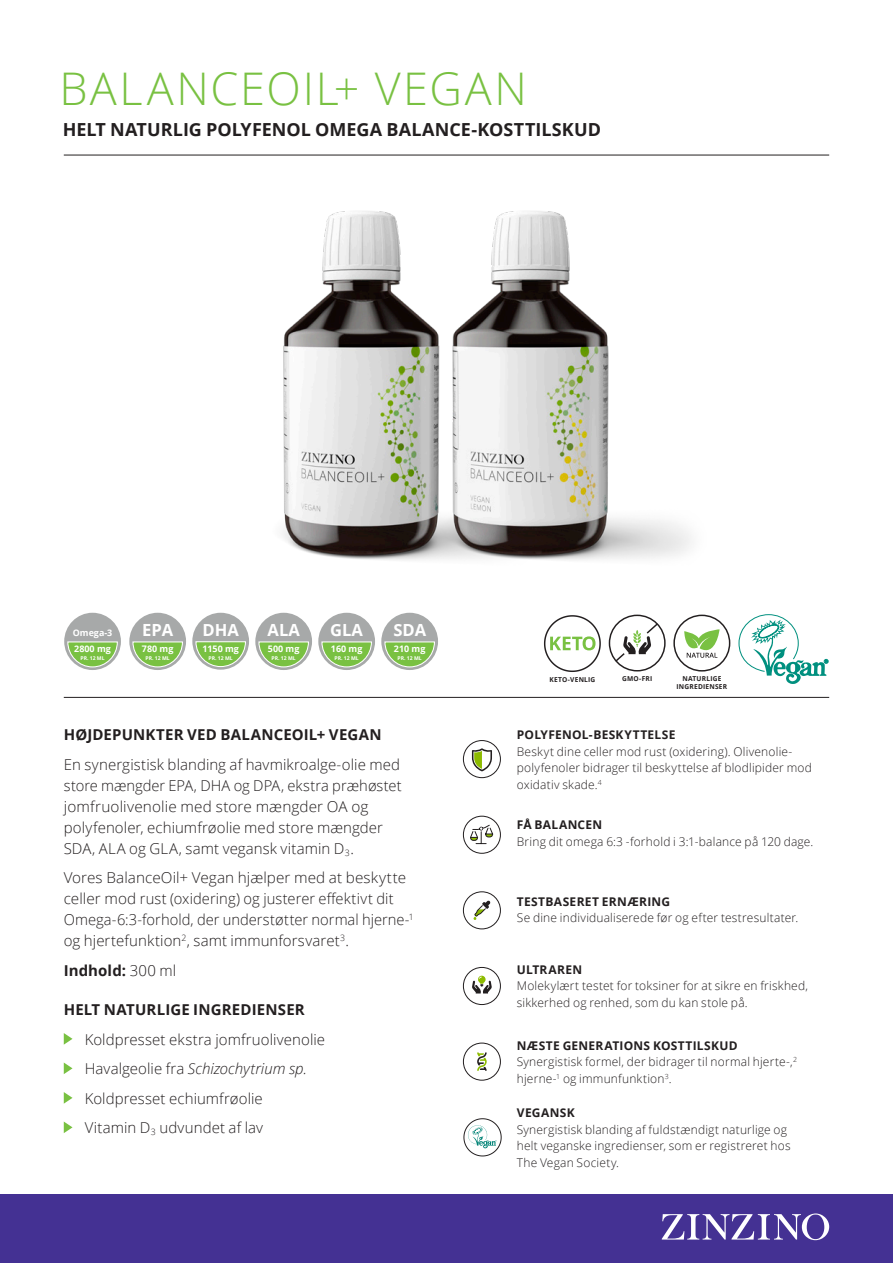
<style>
.page{position:relative;width:893px;height:1263px;background:#fff}
.page>*{position:absolute;margin:0;border:0;box-sizing:border-box;transform-origin:0 0}
.t1{font:300 45px "Open Sans";letter-spacing:.05em;color:#79c142}
.t2{font:700 18px "Open Sans";color:#231f20}
.t3{font:700 16.8px "Open Sans";color:#fff}
.t4{font:700 16.65px "Open Sans";color:#fff}
.Brödtext_ingress_Lig{font:300 15px/21px "Open Sans";letter-spacing:.005em;color:#231f20}
.Punktlista_Light_10{font:300 15px "Open Sans";letter-spacing:.005em;color:#231f20}
.Brödtext_ingress_Lig-2{font:700 15px "Open Sans";letter-spacing:.01em;color:#231f20}
.Punktlista_Light_10-2{font:italic 300 15px "Open Sans";color:#231f20}
.Brödtext_Light_8_11{font:300 12px/16.5px "Open Sans";letter-spacing:.015em;color:#231f20}
.Brödtext_Light_8_11-2{font:700 12px "Open Sans";letter-spacing:.025em;color:#231f20}
.t5{font:700 9px "Open Sans";color:#fff}
.t6{font:700 6.75px/8.1px "Open Sans";letter-spacing:.03em;color:#231f20;text-align:center}
.t7{font:700 5.1px "Open Sans";color:#fff}
.s1{font-weight:300}
.s2{font-style:normal}
</style>
<div class="page">
<div style="left:0;top:1194px;width:893px;height:69px;background:#443193"></div>
<svg style="left:662px;top:1213px;width:167px;height:27px"></svg>
<svg style="left:738px;top:614px;width:90px;height:70px"></svg>
<div style="left:64px;top:613px;width:57px;height:57px;background:#a7a9a9;border-radius:50%"></div>
<svg style="left:67px;top:641px;width:51px;height:27px"></svg>
<div style="left:129px;top:613px;width:57px;height:57px;background:#a7a9a9;border-radius:50%"></div>
<svg style="left:132px;top:641px;width:51px;height:27px"></svg>
<div style="left:192px;top:613px;width:57px;height:57px;background:#a7a9a9;border-radius:50%"></div>
<svg style="left:195px;top:641px;width:51px;height:27px"></svg>
<div style="left:255px;top:613px;width:57px;height:57px;background:#a7a9a9;border-radius:50%"></div>
<svg style="left:258px;top:641px;width:51px;height:27px"></svg>
<div style="left:318px;top:613px;width:57px;height:57px;background:#a7a9a9;border-radius:50%"></div>
<svg style="left:321px;top:641px;width:51px;height:27px"></svg>
<div style="left:381px;top:613px;width:57px;height:57px;background:#a7a9a9;border-radius:50%"></div>
<svg style="left:384px;top:641px;width:51px;height:27px"></svg>
<svg style="left:472px;top:748px;width:20px;height:23px"></svg>
<div style="left:463px;top:740px;width:38px;height:38px;border:1px solid #231f20;border-radius:50%"></div>
<svg style="left:470px;top:824px;width:24px;height:20px"></svg>
<div style="left:463px;top:816px;width:38px;height:38px;border:1px solid #231f20;border-radius:50%"></div>
<svg style="left:474px;top:901px;width:16px;height:19px"></svg>
<div style="left:463px;top:891px;width:38px;height:38px;border:1px solid #231f20;border-radius:50%"></div>
<svg style="left:477px;top:1052px;width:10px;height:19px"></svg>
<div style="left:463px;top:1042px;width:38px;height:39px;border:1px solid #231f20;border-radius:50%"></div>
<svg style="left:472px;top:975px;width:20px;height:18px"></svg>
<div style="left:463px;top:967px;width:38px;height:38px;border:1px solid #231f20;border-radius:50%"></div>
<hr style="left:64px;top:697px;width:765px;height:1px;background:#231f20">
<hr style="left:64px;top:155px;width:765px;height:1px;background:#231f20">
<svg style="left:463px;top:1118px;width:39px;height:39px"></svg>
<img style="left:172px;top:154px;width:547px;height:406px">
<svg style="left:614px;top:622px;width:46px;height:41px"></svg>
<div style="left:609px;top:615px;width:57px;height:56px;border:1px solid #231f20;border-radius:50%"></div>
<svg style="left:544px;top:615px;width:57px;height:57px"></svg>
<svg style="left:684px;top:629px;width:36px;height:29px"></svg>
<div style="left:673px;top:615px;width:57px;height:56px;border:1px solid #231f20;border-radius:50%"></div>
<svg style="left:64px;top:1033px;width:9px;height:12px"></svg>
<svg style="left:64px;top:1062px;width:9px;height:12px"></svg>
<svg style="left:64px;top:1092px;width:9px;height:12px"></svg>
<svg style="left:64px;top:1121px;width:9px;height:12px"></svg>
<p class="t1" style="left:60px;top:57px;width:469px">BALANCEOIL+ VEGAN</p>
<p class="t2" style="left:63px;top:117px;width:540px">HELT NATURLIG POLYFENOL OMEGA BALANCE-KOSTTILSKUD</p>
<p class="t5" style="left:73px;top:627px;width:41px">Omega-3</p>
<p class="t3" style="left:142px;top:618px;width:33px">EPA</p>
<p class="t5" style="left:142px;top:642px;width:33px">780 mg</p>
<p class="t7" style="left:146px;top:654px;width:26px">PR. 12 ML</p>
<p class="t5" style="left:74px;top:642px;width:38px">2800 mg</p>
<p class="t7" style="left:80px;top:654px;width:26px">PR. 12 ML</p>
<p class="t4" style="left:202px;top:618px;width:38px">DHA</p>
<p class="t5" style="left:202px;top:642px;width:38px">1150 mg</p>
<p class="t7" style="left:209px;top:654px;width:26px">PR. 12 ML</p>
<p class="t3" style="left:330px;top:618px;width:34px">GLA</p>
<p class="t3" style="left:268px;top:618px;width:34px">ALA</p>
<p class="t5" style="left:268px;top:642px;width:33px">500 mg</p>
<p class="t7" style="left:272px;top:654px;width:26px">PR. 12 ML</p>
<p class="t7" style="left:335px;top:654px;width:24px">PER 8 ML</p>
<p class="t5" style="left:331px;top:642px;width:33px">160 mg</p>
<p class="t7" style="left:335px;top:654px;width:26px">PR. 12 ML</p>
<p class="t3" style="left:393px;top:618px;width:34px">SDA</p>
<p class="t5" style="left:394px;top:642px;width:33px">210 mg</p>
<p class="t7" style="left:398px;top:654px;width:26px">PR. 12 ML</p>
<p class="t7" style="left:398px;top:654px;width:24px">PER 8 ML</p>
<p class="Brödtext_ingress_Lig-2" style="left:64px;top:724px;width:319px">HØJDEPUNKTER VED BALANCEOIL+ VEGAN</p>
<p class="Brödtext_ingress_Lig" style="left:64px;top:753px;width:339px">En synergistisk blanding af havmikroalge-olie med store mængder EPA, DHA og DPA, ekstra præhøstet jomfruolivenolie med store mængder OA og polyfenoler, echiumfrøolie med store mængder SDA, ALA og GLA, samt vegansk vitamin D<sub>3</sub>.</p>
<p class="Brödtext_ingress_Lig" style="left:64px;top:867px;width:351px">Vores BalanceOil+ Vegan hjælper med at beskytte celler mod rust (oxidering) og justerer effektivt dit Omega-6:3-forhold, der understøtter normal hjerne-<sup>1 </sup>og hjertefunktion<sup>2</sup>, samt immunforsvaret<sup>3</sup>.</p>
<p class="Brödtext_ingress_Lig-2" style="left:64px;top:960px;width:114px">Indhold: <span class="s1">300 ml</span></p>
<p class="Brödtext_ingress_Lig-2" style="left:64px;top:999px;width:243px">HELT NATURLIGE INGREDIENSER</p>
<p class="Punktlista_Light_10" style="left:85px;top:1029px;width:242px">Koldpresset ekstra jomfruolivenolie</p>
<p class="Punktlista_Light_10-2" style="left:85px;top:1058px;width:224px"><span class="s2">Havalgeolie fra</span> Schizochytrium sp.</p>
<p class="Punktlista_Light_10" style="left:85px;top:1088px;width:179px">Koldpresset echiumfrøolie</p>
<p class="Punktlista_Light_10" style="left:85px;top:1117px;width:180px">Vitamin D<sub>3</sub> udvundet af lav</p>
<p class="t6" style="left:549px;top:675px;width:47px">KETO-VENLIG</p>
<p class="t6" style="left:622px;top:674px;width:32px">GMO-FRI</p>
<p class="t6" style="left:677px;top:674px;width:52px">NATURLIGE<br>INGREDIENSER</p>
<p class="Brödtext_Light_8_11-2" style="left:517px;top:727px;width:160px">POLYFENOL-BESKYTTELSE</p>
<p class="Brödtext_Light_8_11" style="left:517px;top:743px;width:297px">Beskyt dine celler mod rust (oxidering). Olivenolie&shy;polyfenoler bidrager til beskyttelse af blodlipider mod oxidativ skade.<sup>4</sup></p>
<p class="Brödtext_Light_8_11-2" style="left:517px;top:817px;width:87px">FÅ BALANCEN</p>
<p class="Brödtext_Light_8_11" style="left:517px;top:833px;width:298px">Bring dit omega 6:3 -forhold i 3:1-balance på 120 dage.</p>
<p class="Brödtext_Light_8_11-2" style="left:517px;top:893px;width:155px">TESTBASERET ERNÆRING</p>
<p class="Brödtext_Light_8_11" style="left:517px;top:909px;width:283px">Se dine individualiserede før og efter testresultater.</p>
<p class="Brödtext_Light_8_11-2" style="left:517px;top:961px;width:67px">ULTRAREN</p>
<p class="Brödtext_Light_8_11" style="left:517px;top:977px;width:293px">Molekylært testet for toksiner for at sikre en friskhed, sikkerhed og renhed, som du kan stole på.</p>
<p class="Brödtext_Light_8_11-2" style="left:517px;top:1037px;width:222px">NÆSTE GENERATIONS KOSTTILSKUD</p>
<p class="Brödtext_Light_8_11" style="left:517px;top:1053px;width:282px">Synergistisk formel, der bidrager til normal hjerte-,<sup>2 </sup>hjerne-<sup>1</sup> og immunfunktion<sup>3</sup>.</p>
<p class="Brödtext_Light_8_11-2" style="left:517px;top:1104px;width:59px">VEGANSK</p>
<p class="Brödtext_Light_8_11" style="left:517px;top:1121px;width:275px">Synergistisk blanding af fuldstændigt naturlige og helt veganske ingredienser, som er registreret hos<br>The Vegan Society.</p>
</div>
